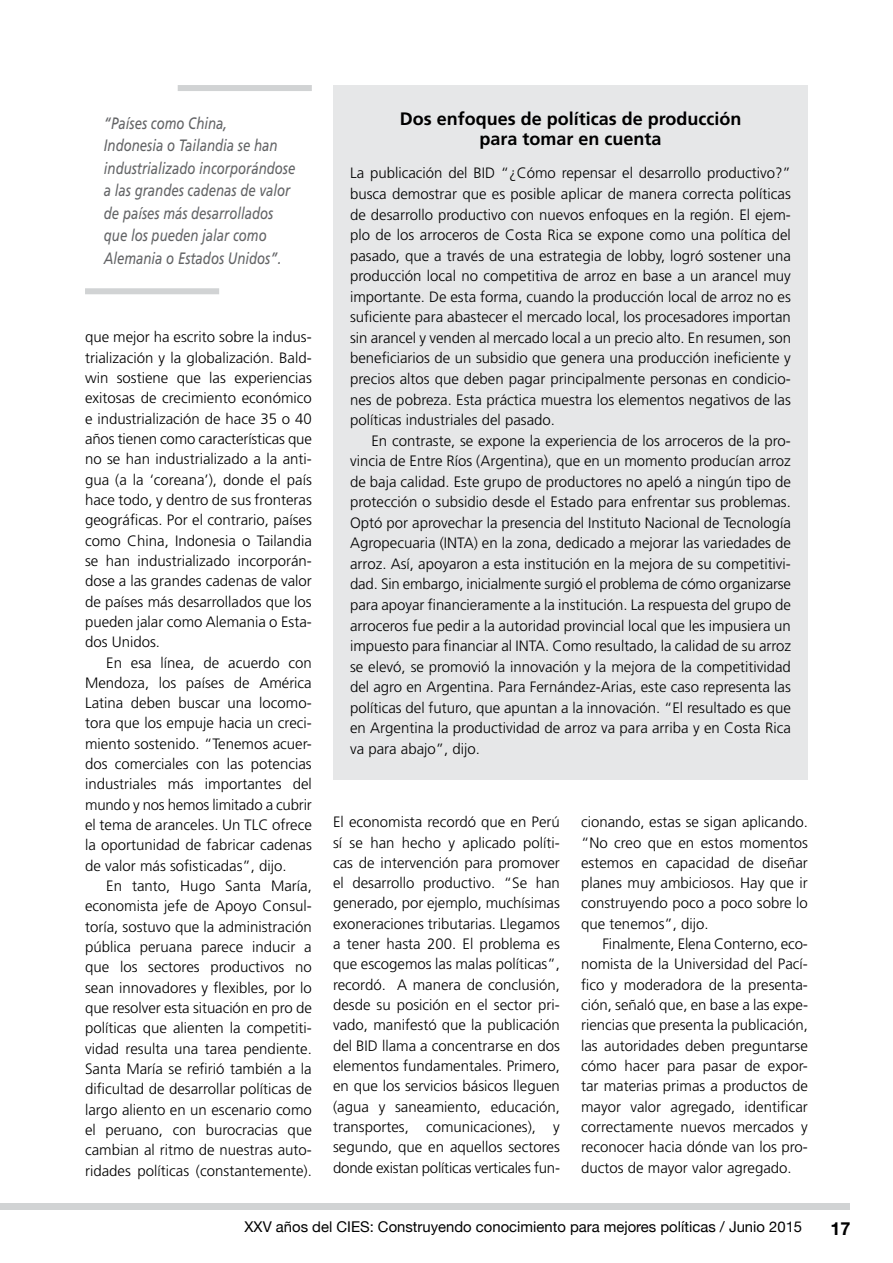
<style>
.page{position:relative;width:893px;height:1263px;background:#fff}
.page>*{position:absolute;margin:0;border:0;box-sizing:border-box;transform-origin:0 0}
.t1{font:700 18px/20.5px "Frutiger";color:#000;text-align:center}
.t2{font:700 18px "Helvetica Neue";color:#000}
.t3{font:italic 16.5px/22.5px "Frutiger";color:#636466;scale:.8 1}
.t4{font:300 15px/20.2px "Frutiger";color:#000;text-align:justify}
.t5{font:14.85px "Helvetica Neue";color:#000}
</style>
<div class="page">
<div style="left:0;top:1203px;width:850px;height:7px;background:#d1d3d4"></div>
<div style="left:333px;top:85px;width:475px;height:694px;background:#e6e7e8"></div>
<div style="left:85px;top:288px;width:134px;height:6px;background:#d1d3d4"></div>
<div style="left:178px;top:85px;width:134px;height:6px;background:#d1d3d4"></div>
<p class="t3" style="left:104px;top:111px;width:241px">“Países como China,<br>Indonesia o Tailandia se han industrializado incorporándose a las grandes cadenas de valor de países más desarrollados que los pueden jalar como<br>Alemania o Estados Unidos”.</p>
<p class="t4" style="left:85px;top:327px;width:228px">que mejor ha escrito sobre la indus&shy;trialización y la globalización. Bald&shy;win sostiene que las experiencias exitosas de crecimiento económico e industrialización de hace 35 o 40 años tienen como características que no se han industrializado a la anti&shy;gua (a la ‘coreana’), donde el país hace todo, y dentro de sus fronteras geográficas. Por el contrario, países como China, Indonesia o Tailandia se han industrializado incorporán&shy;dose a las grandes cadenas de valor de países más desarrollados que los pueden jalar como Alemania o Esta&shy;dos Unidos.</p>
<p class="t4" style="left:85px;top:652px;width:228px;text-indent:21px">En esa línea, de acuerdo con Mendoza, los países de América Latina deben buscar una locomo&shy;tora que los empuje hacia un creci&shy;miento sostenido. “Tenemos acuer&shy;dos comerciales con las potencias industriales más importantes del mundo y nos hemos limitado a cubrir el tema de aranceles. Un TLC ofrece la oportunidad de fabricar cadenas de valor más sofisticadas”, dijo.</p>
<p class="t4" style="left:85px;top:876px;width:228px;text-indent:21px">En tanto, Hugo Santa María, economista jefe de Apoyo Consul&shy;toría, sostuvo que la administración pública peruana parece inducir a que los sectores productivos no sean innovadores y flexibles, por lo que resolver esta situación en pro de políticas que alienten la competiti&shy;vidad resulta una tarea pendiente.<br>Santa María se refirió también a la dificultad de desarrollar políticas de largo aliento en un escenario como el peruano, con burocracias que cambian al ritmo de nuestras auto&shy;ridades políticas (constantemente).</p>
<p class="t1" style="left:400px;top:108px;width:343px">Dos enfoques de políticas de producción para tomar en cuenta</p>
<p class="t4" style="left:350px;top:163px;width:443px">La publicación del BID “¿Cómo repensar el desarrollo productivo?” busca demostrar que es posible aplicar de manera correcta políticas de desarrollo productivo con nuevos enfoques en la región. El ejem&shy;plo de los arroceros de Costa Rica se expone como una política del pasado, que a través de una estrategia de lobby, logró sostener una producción local no competitiva de arroz en base a un arancel muy importante. De esta forma, cuando la producción local de arroz no es suficiente para abastecer el mercado local, los procesadores importan sin arancel y venden al mercado local a un precio alto. En resumen, son beneficiarios de un subsidio que genera una producción ineficiente y precios altos que deben pagar principalmente personas en condicio&shy;nes de pobreza. Esta práctica muestra los elementos negativos de las políticas industriales del pasado.</p>
<p class="t4" style="left:350px;top:430px;width:442px;text-indent:21px">En contraste, se expone la experiencia de los arroceros de la pro&shy;vincia de Entre Ríos (Argentina), que en un momento producían arroz de baja calidad. Este grupo de productores no apeló a ningún tipo de protección o subsidio desde el Estado para enfrentar sus problemas.<br>Optó por aprovechar la presencia del Instituto Nacional de Tecnología Agropecuaria (INTA) en la zona, dedicado a mejorar las variedades de arroz. Así, apoyaron a esta institución en la mejora de su competitivi&shy;dad. Sin embargo, inicialmente surgió el problema de cómo organizarse para apoyar financieramente a la institución. La respuesta del grupo de arroceros fue pedir a la autoridad provincial local que les impusiera un impuesto para financiar al INTA. Como resultado, la calidad de su arroz se elevó, se promovió la innovación y la mejora de la competitividad del agro en Argentina. Para Fernández-Arias, este caso representa las políticas del futuro, que apuntan a la innovación. “El resultado es que en Argentina la productividad de arroz va para arriba y en Costa Rica va para abajo”, dijo.</p>
<p class="t4" style="left:333px;top:812px;width:228px">El economista recordó que en Perú sí se han hecho y aplicado políti&shy;cas de intervención para promover el desarrollo productivo. “Se han generado, por ejemplo, muchísimas exoneraciones tributarias. Llegamos a tener hasta 200. El problema es que escogemos las malas políticas”, recordó. A manera de conclusión, desde su posición en el sector pri&shy;vado, manifestó que la publicación del BID llama a concentrarse en dos elementos fundamentales. Primero, en que los servicios básicos lleguen (agua y saneamiento, educación, transportes, comunicaciones), y segundo, que en aquellos sectores donde existan políticas verticales fun-</p>
<p class="t4" style="left:581px;top:812px;width:228px">cionando, estas se sigan aplicando. “No creo que en estos momentos estemos en capacidad de diseñar planes muy ambiciosos. Hay que ir construyendo poco a poco sobre lo que tenemos”, dijo.</p>
<p class="t4" style="left:581px;top:934px;width:228px;text-indent:21px">Finalmente, Elena Conterno, eco&shy;nomista de la Universidad del Pací&shy;fico y moderadora de la presenta&shy;ción, señaló que, en base a las expe&shy;riencias que presenta la publicación, las autoridades deben preguntarse cómo hacer para pasar de expor&shy;tar materias primas a productos de mayor valor agregado, identificar correctamente nuevos mercados y reconocer hacia dónde van los pro&shy;ductos de mayor valor agregado.</p>
<p class="t5" style="left:245px;top:1218px;width:559px">XXV años del CIES: Construyendo conocimiento para mejores políticas / Junio 2015</p>
<p class="t2" style="left:830px;top:1217px;width:22px">17</p>
</div>
